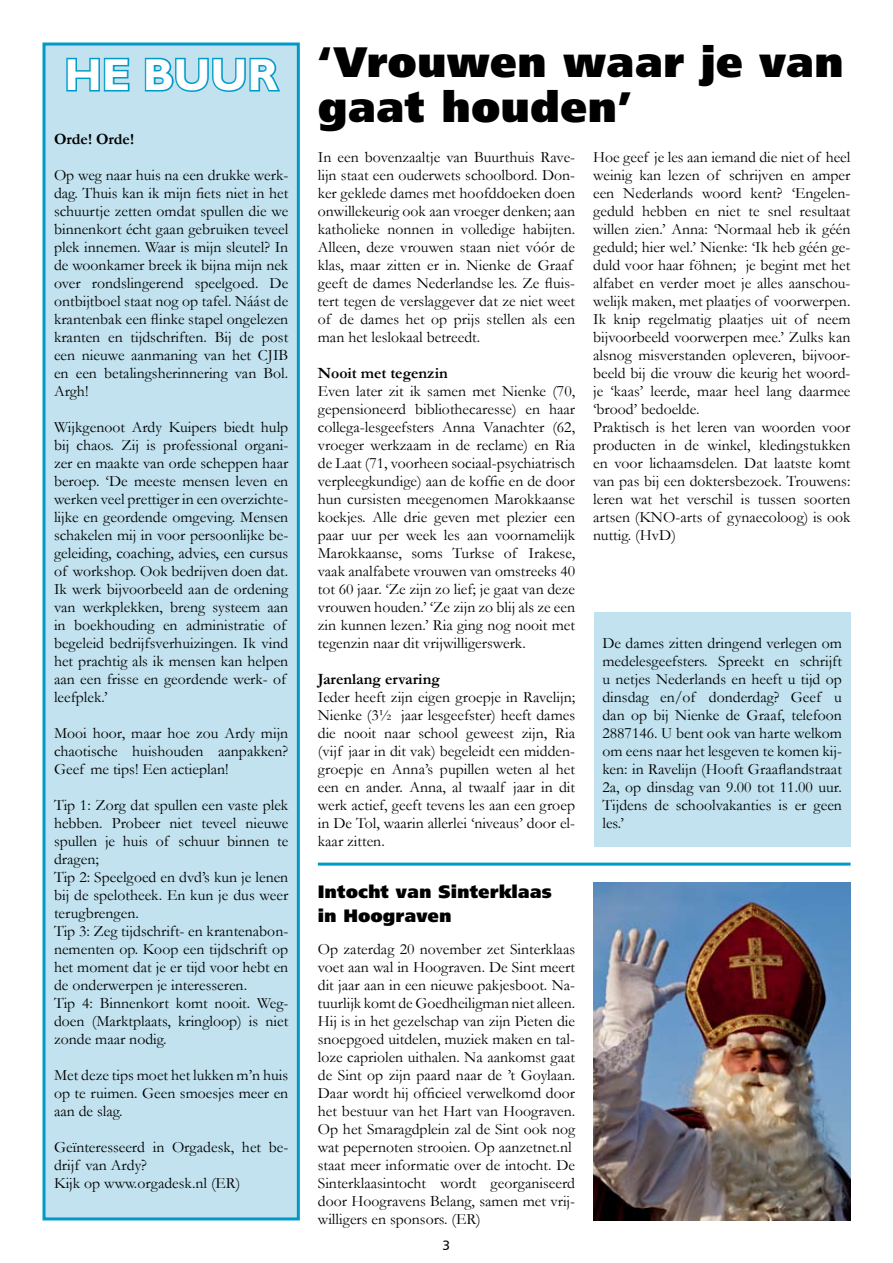
<style>
.page{position:relative;width:893px;height:1263px;background:#fff}
.page>*{position:absolute;margin:0;border:0;box-sizing:border-box;transform-origin:0 0}
.t1{font:700 45px "Gill Sans";color:#fff}
.t2{font:42.75px/45px "Humanist 777 BT Extra Black B";color:#000}
.t3{font:18px/24px "Humanist 777 BT Extra Black B";color:#000}
.t4{font:15.75px/18px "Garamond";color:#000;text-align:justify}
.t5{font:700 15.75px "Garamond";color:#000}
.t6{font:13.5px "Humanist 777 BT Roman B";color:#000}
</style>
<div class="page">
<div style="left:44px;top:44px;width:254px;height:1175px;background:#c1e2ee"></div>
<svg style="left:66px;top:57px;width:64px;height:35px"></svg>
<svg style="left:144px;top:57px;width:136px;height:35px"></svg>
<div style="left:43px;top:43px;width:257px;height:1177px;border:3px solid #009ac8"></div>
<div style="left:594px;top:612px;width:256px;height:234px;background:#c1e2ee"></div>
<img style="left:593px;top:882px;width:257px;height:338px">
<svg style="left:318px;top:862px;width:532px;height:4px;background:#3fb3d5"></svg>
<h1 class="t1" style="left:64px;top:48px;width:215px">HE BUUR</h1>
<p class="t5" style="left:54px;top:128px;width:82px">Orde! Orde!</p>
<p class="t4" style="left:54px;top:166px;width:236px">Op weg naar huis na een drukke werk&shy;dag. Thuis kan ik mijn fiets niet in het schuurtje zetten omdat spullen die we binnenkort écht gaan gebruiken teveel plek innemen. Waar is mijn sleutel? In de woonkamer breek ik bijna mijn nek over rondslingerend speelgoed. De ontbijtboel staat nog op tafel. Náást de krantenbak een flinke stapel ongelezen kranten en tijdschriften. Bij de post een nieuwe aanmaning van het CJIB en een betalingsherinnering van Bol.<br>Argh!</p>
<p class="t4" style="left:54px;top:418px;width:236px;text-align:left">Wijkgenoot Ardy Kuipers biedt hulp bij chaos. Zij is professional organi&shy;zer en maakte van orde scheppen haar beroep. ‘De meeste mensen leven en werken veel prettiger in een overzichte&shy;lijke en geordende omgeving. Mensen schakelen mij in voor persoonlijke be&shy;geleiding, coaching, advies, een cursus of workshop. Ook bedrijven doen dat.<br>Ik werk bijvoorbeeld aan de ordening van werkplekken, breng systeem aan in boekhouding en administratie of begeleid bedrijfsverhuizingen. Ik vind het prachtig als ik mensen kan helpen aan een frisse en geordende werk- of leefplek.’</p>
<p class="t4" style="left:54px;top:724px;width:236px">Mooi hoor, maar hoe zou Ardy mijn chaotische huishouden aanpakken?<br>Geef me tips! Een actieplan!</p>
<p class="t4" style="left:54px;top:796px;width:236px;text-align:left">Tip 1: Zorg dat spullen een vaste plek hebben. Probeer niet teveel nieuwe spullen je huis of schuur binnen te dragen;<br>Tip 2: Speelgoed en dvd’s kun je lenen bij de spelotheek. En kun je dus weer terugbrengen.<br>Tip 3: Zeg tijdschrift- en krantenabon&shy;nementen op. Koop een tijdschrift op het moment dat je er tijd voor hebt en de onderwerpen je interesseren.<br>Tip 4: Binnenkort komt nooit. Weg&shy;doen (Marktplaats, kringloop) is niet zonde maar nodig.</p>
<p class="t4" style="left:54px;top:1066px;width:236px">Met deze tips moet het lukken m’n huis op te ruimen. Geen smoesjes meer en aan de slag.</p>
<p class="t4" style="left:54px;top:1138px;width:236px;text-align:left">Geïnteresseerd in Orgadesk, het be&shy;drijf van Ardy?<br>Kijk op www.orgadesk.nl (ER)</p>
<h2 class="t2" style="left:318px;top:38px;width:528px">‘Vrouwen waar je van gaat houden’</h2>
<p class="t4" style="left:318px;top:148px;width:259px;text-align:left">In een bovenzaaltje van Buurthuis Rave&shy;lijn staat een ouderwets schoolbord. Don&shy;ker geklede dames met hoofddoeken doen onwillekeurig ook aan vroeger denken; aan katholieke nonnen in volledige habijten.<br>Alleen, deze vrouwen staan niet vóór de klas, maar zitten er in. Nienke de Graaf geeft de dames Nederlandse les. Ze fluis&shy;tert tegen de verslaggever dat ze niet weet of de dames het op prijs stellen als een man het leslokaal betreedt.</p>
<p class="t5" style="left:318px;top:362px;width:131px">Nooit met tegenzin</p>
<p class="t4" style="left:318px;top:382px;width:259px">Even later zit ik samen met Nienke (70, gepensioneerd bibliothecaresse) en haar collega-lesgeefsters Anna Vanachter (62, vroeger werkzaam in de reclame) en Ria de Laat (71, voorheen sociaal-psychiatrisch verpleegkundige) aan de koffie en de door hun cursisten meegenomen Marokkaanse koekjes. Alle drie geven met plezier een paar uur per week les aan voornamelijk Marokkaanse, soms Turkse of Irakese, vaak analfabete vrouwen van omstreeks 40 tot 60 jaar. ‘Ze zijn zo lief; je gaat van deze vrouwen houden.’ ‘Ze zijn zo blij als ze een zin kunnen lezen.’ Ria ging nog nooit met tegenzin naar dit vrijwilligerswerk.</p>
<p class="t5" style="left:318px;top:668px;width:124px">Jarenlang ervaring</p>
<p class="t4" style="left:318px;top:688px;width:259px">Ieder heeft zijn eigen groepje in Ravelijn; Nienke (3½ jaar lesgeefster) heeft dames die nooit naar school geweest zijn, Ria (vijf jaar in dit vak) begeleidt een midden&shy;groepje en Anna’s pupillen weten al het een en ander. Anna, al twaalf jaar in dit werk actief, geeft tevens les aan een groep in De Tol, waarin allerlei ‘niveaus’ door el&shy;kaar zitten.</p>
<p class="t4" style="left:593px;top:148px;width:259px;text-align:left">Hoe geef je les aan iemand die niet of heel weinig kan lezen of schrijven en amper een Nederlands woord kent? ‘Engelen&shy;geduld hebben en niet te snel resultaat willen zien.’ Anna: ‘Normaal heb ik géén geduld; hier wel.’ Nienke: ‘Ik heb géén ge&shy;duld voor haar föhnen; je begint met het alfabet en verder moet je alles aanschou&shy;welijk maken, met plaatjes of voorwerpen.<br>Ik knip regelmatig plaatjes uit of neem bijvoorbeeld voorwerpen mee.’ Zulks kan alsnog misverstanden opleveren, bijvoor&shy;beeld bij die vrouw die keurig het woord&shy;je ‘kaas’ leerde, maar heel lang daarmee ‘brood’ bedoelde.<br>Praktisch is het leren van woorden voor producten in de winkel, kledingstukken en voor lichaamsdelen. Dat laatste komt van pas bij een doktersbezoek. Trouwens: leren wat het verschil is tussen soorten artsen (KNO-arts of gynaecoloog) is ook nuttig. (HvD)</p>
<p class="t4" style="left:602px;top:634px;width:241px">De dames zitten dringend verlegen om medelesgeefsters. Spreekt en schrijft u netjes Nederlands en heeft u tijd op dinsdag en/of donderdag? Geef u dan op bij Nienke de Graaf, telefoon 2887146. U bent ook van harte welkom om eens naar het lesgeven te komen kij&shy;ken: in Ravelijn (Hooft Graaflandstraat 2a, op dinsdag van 9.00 tot 11.00 uur.<br>Tijdens de schoolvakanties is er geen les.’</p>
<p class="t3" style="left:318px;top:879px;width:236px">Intocht van Sinterklaas in Hoograven</p>
<p class="t4" style="left:318px;top:940px;width:259px;text-align:left">Op zaterdag 20 november zet Sinterklaas voet aan wal in Hoograven. De Sint meert dit jaar aan in een nieuwe pakjesboot. Na&shy;tuurlijk komt de Goedheiligman niet alleen.<br>Hij is in het gezelschap van zijn Pieten die snoepgoed uitdelen, muziek maken en tal&shy;loze capriolen uithalen. Na aankomst gaat de Sint op zijn paard naar de ’t Goylaan.<br>Daar wordt hij officieel verwelkomd door het bestuur van het Hart van Hoograven.<br>Op het Smaragdplein zal de Sint ook nog wat pepernoten strooien. Op aanzetnet.nl staat meer informatie over de intocht. De Sinterklaasintocht wordt georganiseerd door Hoogravens Belang, samen met vrij&shy;willigers en sponsors. (ER)</p>
<p class="t6" style="left:443px;top:1237px;width:9px">3</p>
</div>
